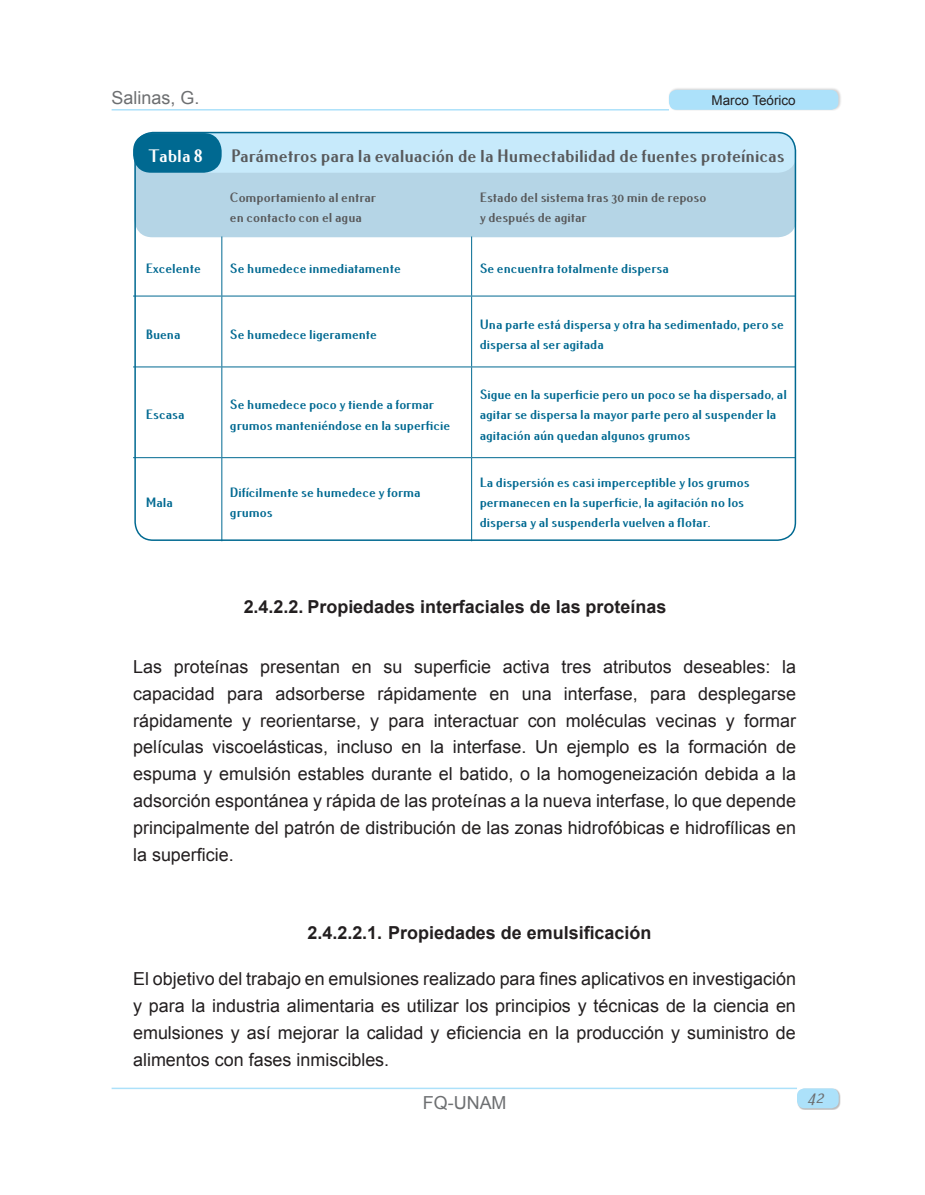
<style>
.page{position:relative;width:925px;height:1195px;background:#fff}
.page>*{position:absolute;margin:0;border:0;box-sizing:border-box;transform-origin:0 0}
.t1{font:18px/26.8px "Arial";color:#231f20;text-align:justify}
.t2{font:700 18px "Arial";color:#231f20}
.t3{font:700 18px "Pfennig";color:#58595b}
.t4{font:18px "Arial";color:#6d6f71}
.t5{font:700 18px "Pfennig";color:#fff}
.t6{font:italic 18px "Pfennig";color:#6d6f71}
.t7{font:700 13.5px/20.1px "Pfennig";color:#006991}
.t8{font:700 13.5px/20.1px "Pfennig";color:#58595b}
.t9{font:13.5px "Arial";color:#231f20}
</style>
<div class="page">
<div style="left:797px;top:1088px;width:43px;height:22px;background:#231f20;opacity:.3"></div>
<div style="left:797px;top:1088px;width:41px;height:20px;background:#ace1fa;border-radius:8px"></div>
<div style="left:668px;top:87px;width:173px;height:24px;background:#231f20;opacity:.2"></div>
<div style="left:669px;top:90px;width:169px;height:20px;background:#ace1fa;border-radius:8px"></div>
<hr style="left:112px;top:1087px;width:685px;height:2px;background:#ace1fa">
<hr style="left:112px;top:109px;width:557px;height:2px;background:#ace1fa">
<div style="left:134px;top:133px;width:662px;height:104px;background:#b5d5e6;border-radius:18px"></div>
<div style="left:192px;top:133px;width:604px;height:40px;background:#c7eafb;border-radius:18px"></div>
<div style="left:134px;top:132px;width:662px;height:409px;border:2px solid #006991;border-radius:18px"></div>
<div style="left:133px;top:133px;width:89px;height:40px;background:#006991;border-radius:18px"></div>
<hr style="left:133px;top:296px;width:89px;height:1px;background:#006991">
<hr style="left:222px;top:296px;width:250px;height:1px;background:#006991">
<hr style="left:472px;top:296px;width:324px;height:1px;background:#006991">
<hr style="left:221px;top:236px;width:1px;height:60px;background:#006991">
<hr style="left:471px;top:236px;width:1px;height:60px;background:#006991">
<hr style="left:221px;top:296px;width:1px;height:70px;background:#006991">
<hr style="left:471px;top:296px;width:1px;height:70px;background:#006991">
<hr style="left:221px;top:367px;width:1px;height:90px;background:#006991">
<hr style="left:471px;top:367px;width:1px;height:90px;background:#006991">
<hr style="left:221px;top:458px;width:1px;height:83px;background:#006991">
<hr style="left:471px;top:458px;width:1px;height:83px;background:#006991">
<hr style="left:133px;top:366px;width:89px;height:1px;background:#006991">
<hr style="left:222px;top:366px;width:250px;height:1px;background:#006991">
<hr style="left:472px;top:366px;width:324px;height:1px;background:#006991">
<hr style="left:133px;top:457px;width:89px;height:1px;background:#006991">
<hr style="left:222px;top:457px;width:250px;height:1px;background:#006991">
<hr style="left:472px;top:457px;width:324px;height:1px;background:#006991">
<p class="t4" style="left:112px;top:86px;width:89px">Salinas, G.</p>
<p class="t9" style="left:711px;top:91px;width:86px">Marco Teórico</p>
<p class="t5" style="left:148px;top:144px;width:56px">Tabla 8</p>
<p class="t3" style="left:231px;top:144px;width:555px">Parámetros para la evaluación de la Humectabilidad de fuentes proteínicas</p>
<p class="t8" style="left:230px;top:186px;width:148px">Comportamiento al entrar en contacto con el agua</p>
<p class="t8" style="left:480px;top:186px;width:228px">Estado del sistema tras 30 min de reposo y después de agitar</p>
<p class="t7" style="left:146px;top:258px;width:56px">Excelente</p>
<p class="t7" style="left:230px;top:258px;width:172px">Se humedece inmediatamente</p>
<p class="t7" style="left:480px;top:258px;width:190px">Se encuentra totalmente dispersa</p>
<p class="t7" style="left:146px;top:323px;width:36px">Buena</p>
<p class="t7" style="left:230px;top:323px;width:149px">Se humedece ligeramente</p>
<p class="t7" style="left:480px;top:313px;width:306px">Una parte está dispersa y otra ha sedimentado, pero se dispersa al ser agitada</p>
<p class="t7" style="left:146px;top:404px;width:40px">Escasa</p>
<p class="t7" style="left:230px;top:394px;width:222px">Se humedece poco y tiende a formar grumos manteniéndose en la superficie</p>
<p class="t7" style="left:480px;top:384px;width:309px">Sigue en la superficie pero un poco se ha dispersado, al agitar se dispersa la mayor parte pero al suspender la agitación aún quedan algunos grumos</p>
<p class="t7" style="left:146px;top:492px;width:29px">Mala</p>
<p class="t7" style="left:230px;top:481px;width:192px">Difícilmente se humedece y forma grumos</p>
<p class="t7" style="left:480px;top:471px;width:271px">La dispersión es casi imperceptible y los grumos permanecen en la superficie, la agitación no los dispersa y al suspenderla vuelven a flotar.</p>
<p class="t2" style="left:244px;top:595px;width:424px">2.4.2.2. Propiedades interfaciales de las proteínas</p>
<p class="t1" style="left:133px;top:653px;width:664px">Las proteínas presentan en su superficie activa tres atributos deseables: la capacidad para adsorberse rápidamente en una interfase, para desplegarse rápidamente y reorientarse, y para interactuar con moléculas vecinas y formar películas viscoelásticas, incluso en la interfase. Un ejemplo es la formación de espuma y emulsión estables durante el batido, o la homogeneización debida a la adsorción espontánea y rápida de las proteínas a la nueva interfase, lo que depende principalmente del patrón de distribución de las zonas hidrofóbicas e hidrofílicas en la superficie.</p>
<p class="t2" style="left:307px;top:920px;width:345px">2.4.2.2.1. Propiedades de emulsificación</p>
<p class="t1" style="left:133px;top:965px;width:664px">El objetivo del trabajo en emulsiones realizado para fines aplicativos en investigación y para la industria alimentaria es utilizar los principios y técnicas de la ciencia en emulsiones y así mejorar la calidad y eficiencia en la producción y suministro de alimentos con fases inmiscibles.</p>
<p class="t4" style="left:423px;top:1091px;width:85px">FQ-UNAM</p>
<p class="t6" style="left:807px;top:1083px;width:18px">42</p>
</div>
